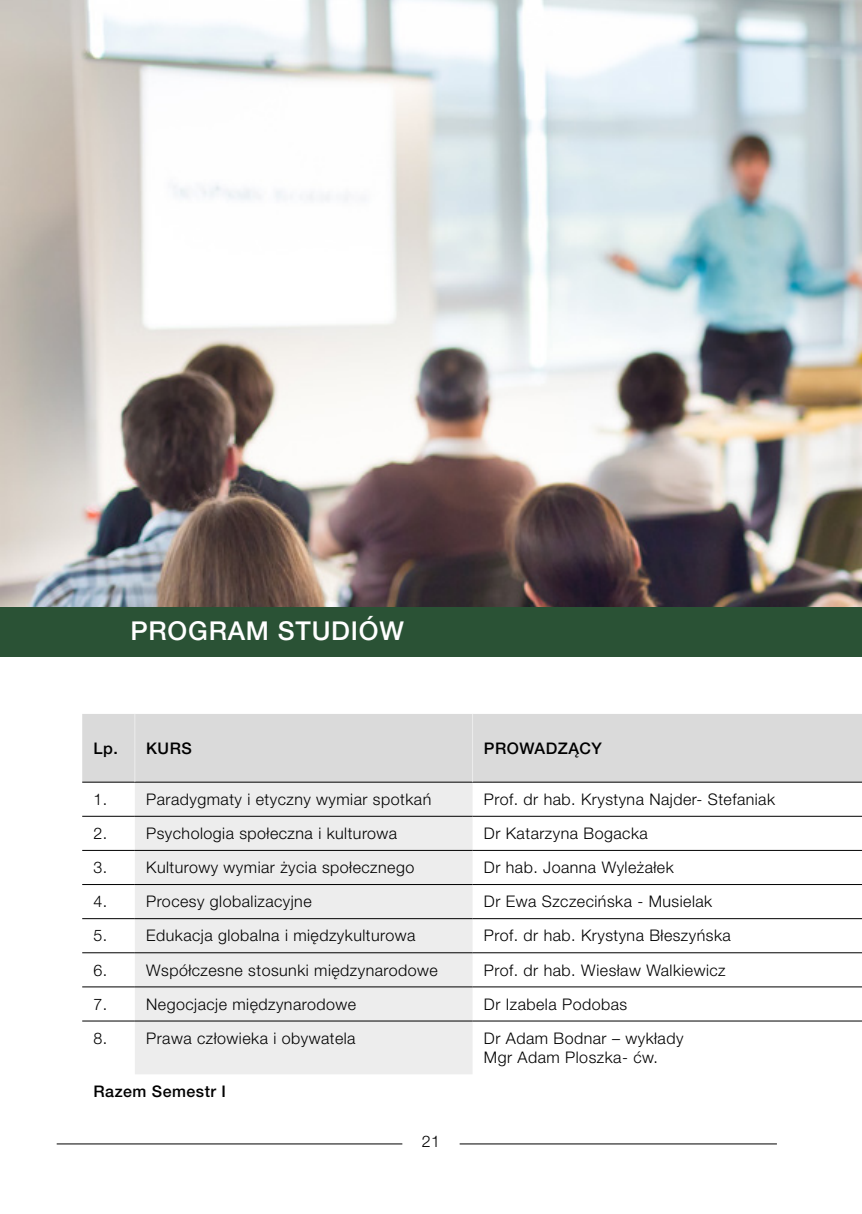
<style>
.page{position:relative;width:862px;height:1214px;background:#fff}
.page>*{position:absolute;margin:0;border:0;box-sizing:border-box;transform-origin:0 0}
.t1{font:500 26px "Helvetica Neue LT Pro";letter-spacing:.03em;color:#fff}
.t2{font:300 16px/19.2px "Helvetica Neue LT Pro";letter-spacing:.03em;color:#000}
.t3{font:500 16px "Helvetica Neue LT Pro";letter-spacing:.03em;color:#000}
</style>
<div class="page">
<hr style="left:57px;top:1143px;width:345px;height:1px;background:#000">
<hr style="left:459px;top:1143px;width:318px;height:1px;background:#000">
<img style="left:0;top:0;width:862px;height:607px">
<div style="left:82px;top:714px;width:780px;height:67px;background:#dadada"></div>
<div style="left:135px;top:782px;width:337px;height:292px;background:#ededed"></div>
<hr style="left:82px;top:781px;width:53px;height:1px;background:#000">
<hr style="left:135px;top:781px;width:337px;height:1px;background:#000">
<hr style="left:472px;top:781px;width:390px;height:1px;background:#000">
<hr style="left:82px;top:815px;width:53px;height:1px;background:#000">
<hr style="left:135px;top:815px;width:337px;height:1px;background:#000">
<hr style="left:472px;top:815px;width:390px;height:1px;background:#000">
<hr style="left:82px;top:849px;width:53px;height:1px;background:#000">
<hr style="left:135px;top:849px;width:337px;height:1px;background:#000">
<hr style="left:472px;top:849px;width:390px;height:1px;background:#000">
<hr style="left:82px;top:883px;width:53px;height:1px;background:#000">
<hr style="left:135px;top:883px;width:337px;height:1px;background:#000">
<hr style="left:472px;top:883px;width:390px;height:1px;background:#000">
<hr style="left:82px;top:918px;width:53px;height:1px;background:#000">
<hr style="left:135px;top:918px;width:337px;height:1px;background:#000">
<hr style="left:472px;top:918px;width:390px;height:1px;background:#000">
<hr style="left:82px;top:952px;width:53px;height:1px;background:#000">
<hr style="left:135px;top:952px;width:337px;height:1px;background:#000">
<hr style="left:472px;top:952px;width:390px;height:1px;background:#000">
<hr style="left:82px;top:986px;width:53px;height:1px;background:#000">
<hr style="left:135px;top:986px;width:337px;height:1px;background:#000">
<hr style="left:472px;top:986px;width:390px;height:1px;background:#000">
<hr style="left:82px;top:1020px;width:53px;height:1px;background:#000">
<hr style="left:135px;top:1020px;width:337px;height:1px;background:#000">
<hr style="left:472px;top:1020px;width:390px;height:1px;background:#000">
<hr style="left:134px;top:713px;width:1px;height:35px;background:#ededed">
<hr style="left:472px;top:713px;width:1px;height:35px;background:#ededed">
<hr style="left:134px;top:748px;width:1px;height:33px;background:#ededed">
<hr style="left:472px;top:748px;width:1px;height:33px;background:#ededed">
<div style="left:0;top:607px;width:862px;height:49px;background:#2a5235"></div>
<h1 class="t1" style="left:130px;top:615px;width:275px">PROGRAM STUDIÓW</h1>
<p class="t3" style="left:94px;top:738px;width:100px">Lp. KURS</p>
<p class="t3" style="left:484px;top:738px;width:120px">PROWADZĄCY</p>
<p class="t2" style="left:94px;top:789px;width:15px">1.</p>
<p class="t2" style="left:146px;top:789px;width:287px">Paradygmaty i etyczny wymiar spotkań</p>
<p class="t2" style="left:484px;top:789px;width:293px">Prof. dr hab. Krystyna Najder- Stefaniak</p>
<p class="t2" style="left:94px;top:823px;width:15px">2.</p>
<p class="t2" style="left:146px;top:823px;width:252px">Psychologia społeczna i kulturowa</p>
<p class="t2" style="left:484px;top:823px;width:165px">Dr Katarzyna Bogacka</p>
<p class="t2" style="left:94px;top:857px;width:15px">3.</p>
<p class="t2" style="left:146px;top:857px;width:270px">Kulturowy wymiar życia społecznego</p>
<p class="t2" style="left:484px;top:857px;width:191px">Dr hab. Joanna Wyleżałek</p>
<p class="t2" style="left:94px;top:891px;width:15px">4.</p>
<p class="t2" style="left:146px;top:891px;width:167px">Procesy globalizacyjne</p>
<p class="t2" style="left:484px;top:891px;width:230px">Dr Ewa Szczecińska - Musielak</p>
<p class="t2" style="left:94px;top:925px;width:15px">5.</p>
<p class="t2" style="left:146px;top:925px;width:271px">Edukacja globalna i międzykulturowa</p>
<p class="t2" style="left:484px;top:925px;width:248px">Prof. dr hab. Krystyna Błeszyńska</p>
<p class="t2" style="left:94px;top:959px;width:15px">6.</p>
<p class="t2" style="left:146px;top:959px;width:293px">Współczesne stosunki międzynarodowe</p>
<p class="t2" style="left:484px;top:959px;width:243px">Prof. dr hab. Wiesław Walkiewicz</p>
<p class="t2" style="left:94px;top:993px;width:15px">7.</p>
<p class="t2" style="left:146px;top:993px;width:211px">Negocjacje międzynarodowe</p>
<p class="t2" style="left:484px;top:993px;width:145px">Dr Izabela Podobas</p>
<p class="t2" style="left:94px;top:1028px;width:15px">8.</p>
<p class="t2" style="left:146px;top:1028px;width:211px">Prawa człowieka i obywatela</p>
<p class="t2" style="left:484px;top:1028px;width:201px">Dr Adam Bodnar – wykłady<br>Mgr Adam Ploszka- ćw.</p>
<p class="t3" style="left:94px;top:1081px;width:134px">Razem Semestr I</p>
<p class="t2" style="left:422px;top:1131px;width:20px">21</p>
</div>
